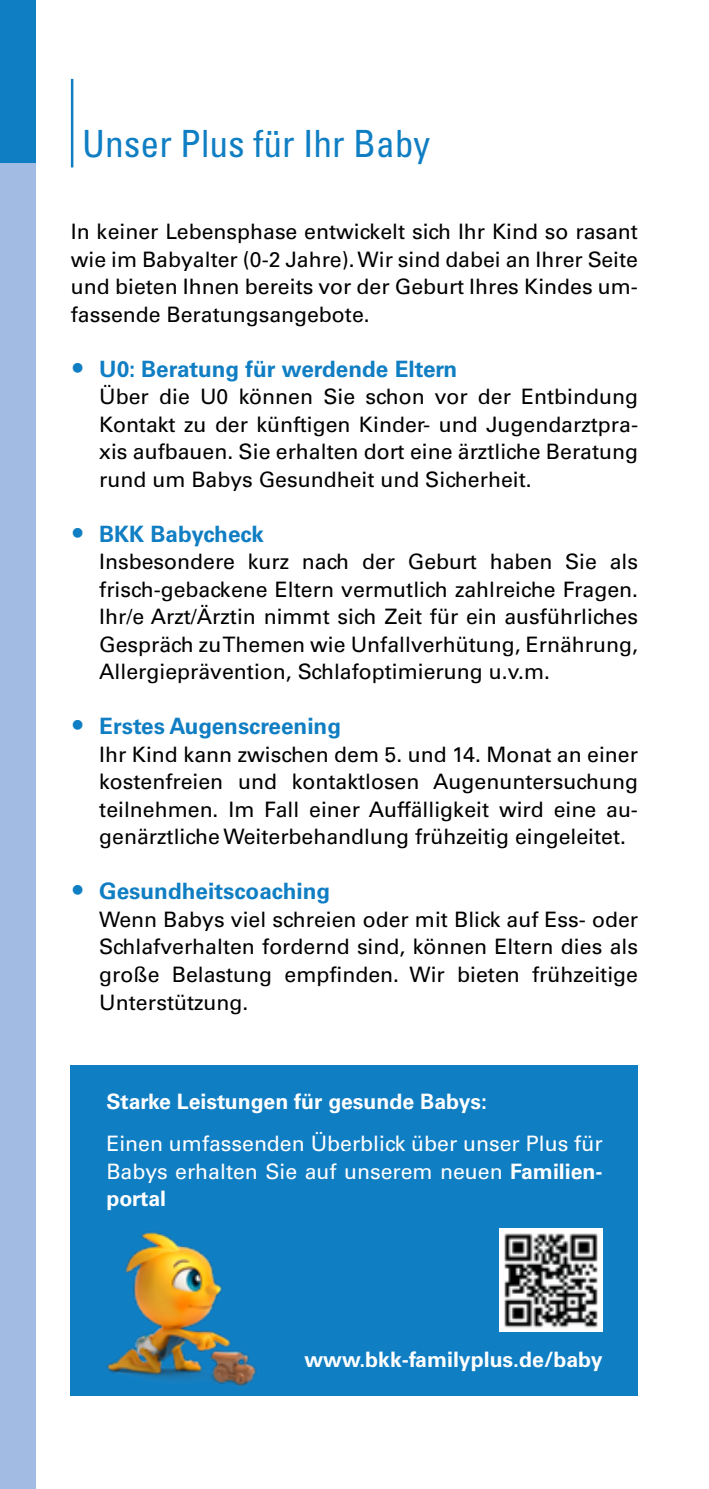
<style>
.page{position:relative;width:709px;height:1489px;background:#fff}
.page>*{position:absolute;margin:0;border:0;box-sizing:border-box;transform-origin:0 0}
.t1{font:condensed 37.5px "Univers LT Std";color:#107ec3}
.t2{font:700 22.5px "Univers LT Std";color:#107ec3}
.t3{font:21.25px/27.5px "Univers LT Std";color:#000;text-align:justify}
.t4{font:21.25px/27.5px "Univers LT Std";color:#fff;text-align:justify}
.t5{font:700 21.25px "Univers LT Std";color:#fff}
.s1{font-weight:700}
</style>
<div class="page">
<div style="left:0;top:0;width:35px;height:163px;background:#107ec3"></div>
<div style="left:0;top:163px;width:35px;height:1325px;background:#a1bbe2"></div>
<hr style="left:71px;top:79px;width:2px;height:88px;background:#107ec3">
<div style="left:71px;top:1065px;width:567px;height:330px;background:#107ec3"></div>
<img style="left:75px;top:1231px;width:188px;height:165px">
<img style="left:499px;top:1228px;width:103px;height:103px">
<h1 class="t1" style="left:82px;top:120px;width:349px">Unser Plus für Ihr Baby</h1>
<p class="t3" style="left:71px;top:218px;width:568px">In keiner Lebensphase entwickelt sich Ihr Kind so rasant wie im Babyalter (0-2 Jahre). Wir sind dabei an Ihrer Seite und bieten Ihnen bereits vor der Geburt Ihres Kindes um&shy;fassende Beratungsangebote.</p>
<p class="t2" style="left:99px;top:355px;width:359px">U0: Beratung für werdende Eltern</p>
<p class="t3" style="left:99px;top:383px;width:540px">Über die U0 können Sie schon vor der Entbindung Kontakt zu der künftigen Kinder- und Jugendarztpra&shy;xis aufbauen. Sie erhalten dort eine ärztliche Beratung rund um Babys Gesundheit und Sicherheit.</p>
<p class="t2" style="left:99px;top:520px;width:166px">BKK Babycheck</p>
<p class="t3" style="left:99px;top:548px;width:540px">Insbesondere kurz nach der Geburt haben Sie als frisch-gebackene Eltern vermutlich zahlreiche Fragen.<br>Ihr/e Arzt/Ärztin nimmt sich Zeit für ein ausführliches Gespräch zu Themen wie Unfallverhütung, Ernährung, Allergieprävention, Schlafoptimierung u.v.m.</p>
<p class="t2" style="left:99px;top:713px;width:243px">Erstes Augenscreening</p>
<p class="t3" style="left:99px;top:740px;width:540px">Ihr Kind kann zwischen dem 5. und 14. Monat an einer kostenfreien und kontaktlosen Augenuntersuchung teilnehmen. Im Fall einer Auffälligkeit wird eine au&shy;genärztliche Weiterbehandlung frühzeitig eingeleitet.</p>
<p class="t2" style="left:99px;top:878px;width:232px">Gesundheitscoaching</p>
<p class="t3" style="left:99px;top:905px;width:540px">Wenn Babys viel schreien oder mit Blick auf Ess- oder Schlafverhalten fordernd sind, können Eltern dies als große Belastung empfinden. Wir bieten frühzeitige Unterstützung.</p>
<p class="t5" style="left:106px;top:1089px;width:382px">Starke Leistungen für gesunde Babys:</p>
<p class="t4" style="left:106px;top:1129px;width:498px">Einen umfassenden Überblick über unser Plus für Babys erhalten Sie auf unserem neuen <span class="s1">Familien&shy;portal</span></p>
<p class="t5" style="left:304px;top:1346px;width:300px">www.bkk-familyplus.de/baby</p>
</div>
